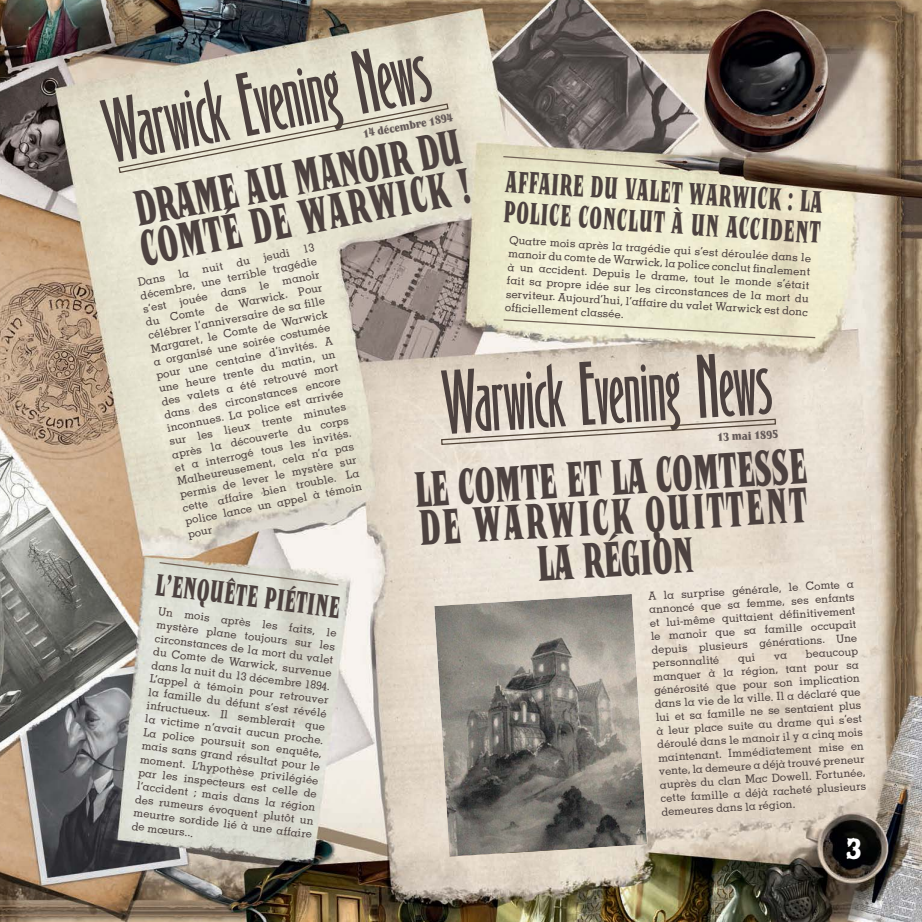
<style>
.page{position:relative;width:922px;height:922px;background:#fff}
.page>*{position:absolute;margin:0;border:0;box-sizing:border-box;transform-origin:0 0}
.t1{font:82.62px "Binner Gothic";color:#4d4240}
.t2{font:48.75px/40.8px "Negro Plain";color:#4d4240;scale:.67 1}
.t3{font:32.5px "Zebrawood Fill";color:#fff}
.t4{font:30px/30.8px "Negro Plain";color:#4d4240;scale:.67 1}
.t5{font:500 11.25px/13.5px "Memphis";color:#4d4240;text-align:justify}
.t6{font:11.25px "Negro Plain";color:#655b59}
</style>
<div class="page">
<img style="left:0;top:0;width:921px;height:921px">
<svg style="left:118px;top:103px;width:331px;height:71px;background:#e2decc"></svg>
<svg style="left:158px;top:561px;width:182px;height:25px;background:#d5d3c8"></svg>
<svg style="left:502px;top:155px;width:178px;height:15px;background:#d1cbb1"></svg>
<svg style="left:502px;top:318px;width:314px;height:21px;background:#e2dec5"></svg>
<svg style="left:440px;top:418px;width:336px;height:27px;background:#dad1c4"></svg>
<img style="left:434px;top:593px;width:213px;height:263px">
<svg style="left:738px;top:653px;width:17px;height:11px"></svg>
<svg style="left:774px;top:653px;width:12px;height:6px"></svg>
<h1 class="t1" style="left:97px;top:87px;width:330px;rotate:-11deg">Warwick Evening News</h1>
<p class="t6" style="left:362px;top:127px;width:93px;rotate:-10deg">14 décembre 1894</p>
<h2 class="t2" style="left:130px;top:190px;width:502px;line-height:40px;rotate:-11deg">DRAME AU MANOIR DU<br>COMTÉ DE WARWICK !</h2>
<h3 class="t4" style="left:506px;top:165px;width:475px;rotate:4deg">AFFAIRE DU VALET WARWICK : LA<br>POLICE CONCLUT À UN ACCIDENT</h3>
<p class="t5" style="left:508px;top:235px;width:304px;rotate:3deg">Quatre mois après la tragédie qui s’est déroulée dans le manoir du comte de Warwick, la police conclut fi nalement à un accident. Depuis le drame, tout le monde s’était fait sa propre idée sur les circonstances de la mort du serviteur. Aujourd’hui, l’affaire du valet Warwick est donc offi ciellement classée.</p>
<p class="t5" style="left:137px;top:276px;width:182px;rotate:-11deg">Dans la nuit du jeudi 13 décembre, une terrible tragédie s’est jouée dans le manoir du Comte de Warwick. Pour célébrer l’anniversaire de sa fi lle Margaret, le Comte de Warwick a organisé une soirée costumée pour une centaine d’invités. A une heure trente du matin, un des valets a été retrouvé mort dans des circonstances encore inconnues. La police est arrivée sur les lieux trente minutes après la découverte du corps et a interrogé tous les invités.<br>Malheureusement, cela n’a pas permis de lever le mystère sur cette affaire bien trouble. La police lance un appel à témoin pour</p>
<h3 class="t4" style="left:157px;top:569px;width:279px;rotate:7deg">L’ENQUÊTE PIÉTINE</h3>
<h1 class="t1" style="left:440px;top:355px;width:330px;rotate:-3deg">Warwick Evening News</h1>
<p class="t6" style="left:716px;top:430px;width:62px;rotate:-3deg">13 mai 1895</p>
<h2 class="t2" style="left:413px;top:471px;width:587px;text-align:center;rotate:-4deg">LE COMTE ET LA COMTESSE<br>DE WARWICK QUITTENT<br>LA RÉGION</h2>
<p class="t5" style="left:647px;top:589px;width:208px;rotate:-3deg">A la surprise générale, le Comte a annoncé que sa femme, ses enfants et lui-même quittaient défi nitivement le manoir que sa famille occupait depuis plusieurs générations. Une personnalité</p>
<p class="t5" style="left:159px;top:605px;width:181px;rotate:7deg">Un mois après les faits, le mystère plane toujours sur les circonstances de la mort du valet du Comte de Warwick, survenue dans la nuit du 13 décembre 1894.<br>L’appel à témoin pour retrouver la famille du défunt s’est révélé infructueux. Il semblerait que la victime n’avait aucun proche.<br>La police poursuit son enquête, mais sans grand résultat pour le moment. L’hypothèse privilégiée par les inspecteurs est celle de l’accident ; mais dans la région des rumeurs évoquent plutôt un meurtre sordide lié à une affaire de mœurs...</p>
<p class="t5" style="left:652px;top:655px;width:208px;text-indent:153px;rotate:-3deg">beaucoup manquer à la région, tant pour sa générosité que pour son implication dans la vie de la ville. Il a déclaré que lui et sa famille ne se sentaient plus à leur place suite au drame qui s’est déroulé dans le manoir il y a cinq mois maintenant. Immédiatement mise en vente, la demeure a déjà trouvé preneur auprès du clan Mac Dowell. Fortunée, cette famille a déjà racheté plusieurs demeures dans la région.</p>
<h3 class="t3" style="left:845px;top:836px;width:18px">3</h3>
</div>
